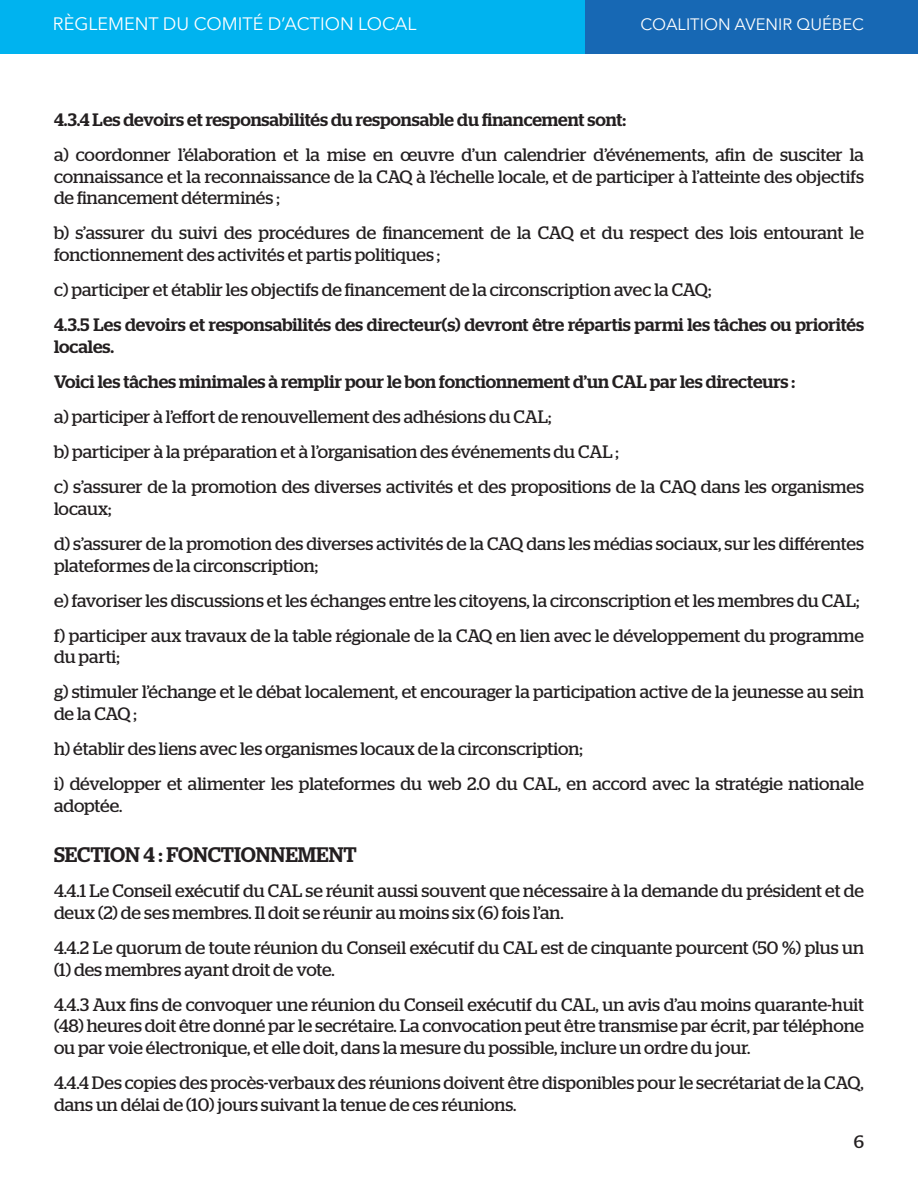
<style>
.page{position:relative;width:918px;height:1188px;background:#fff}
.page>*{position:absolute;margin:0;border:0;box-sizing:border-box;transform-origin:0 0}
.t1{font:500 21px "Stag";color:#231f20}
.t2{font:18px/21.6px "Stag";color:#231f20}
.t3{font:500 18px/21.6px "Stag";color:#231f20}
.t4{font:18px "Avenir Next";color:#fff}
.t5{font:16.5px "Avenir Next";color:#fff}
</style>
<div class="page">
<div style="left:0;top:0;width:585px;height:54px;background:#00b3ef"></div>
<div style="left:585px;top:0;width:333px;height:54px;background:#1768b4"></div>
<p class="t4" style="left:53px;top:9px;width:365px">RÈGLEMENT DU COMITÉ D’ACTION LOCAL</p>
<p class="t5" style="left:641px;top:10px;width:225px">COALITION AVENIR QUÉBEC</p>
<p class="t3" style="left:54px;top:109px;width:574px">4.3.4 Les devoirs et responsabilités du responsable du financement sont:</p>
<p class="t2" style="left:54px;top:144px;width:812px;text-align:justify">a) coordonner l’élaboration et la mise en œuvre d’un calendrier d’événements, afin de susciter la connaissance et la reconnaissance de la CAQ à l’échelle locale, et de participer à l’atteinte des objectifs de financement déterminés ;</p>
<p class="t2" style="left:54px;top:222px;width:811px">b) s’assurer du suivi des procédures de financement de la CAQ et du respect des lois entourant le fonctionnement des activités et partis politiques ;</p>
<p class="t2" style="left:54px;top:279px;width:659px">c) participer et établir les objectifs de financement de la circonscription avec la CAQ;</p>
<p class="t3" style="left:54px;top:314px;width:812px">4.3.5 Les devoirs et responsabilités des directeur(s) devront être répartis parmi les tâches ou priorités locales.</p>
<p class="t3" style="left:54px;top:371px;width:743px">Voici les tâches minimales à remplir pour le bon fonctionnement d’un CAL par les directeurs :</p>
<p class="t2" style="left:54px;top:406px;width:499px">a) participer à l’effort de renouvellement des adhésions du CAL;</p>
<p class="t2" style="left:54px;top:441px;width:566px">b) participer à la préparation et à l’organisation des événements du CAL ;</p>
<p class="t2" style="left:54px;top:476px;width:812px">c) s’assurer de la promotion des diverses activités et des propositions de la CAQ dans les organismes locaux;</p>
<p class="t2" style="left:54px;top:533px;width:812px">d) s’assurer de la promotion des diverses activités de la CAQ dans les médias sociaux, sur les différentes plateformes de la circonscription;</p>
<p class="t2" style="left:54px;top:589px;width:807px">e) favoriser les discussions et les échanges entre les citoyens, la circonscription et les membres du CAL;</p>
<p class="t2" style="left:54px;top:624px;width:812px">f) participer aux travaux de la table régionale de la CAQ en lien avec le développement du programme du parti;</p>
<p class="t2" style="left:54px;top:681px;width:812px">g) stimuler l’échange et le débat localement, et encourager la participation active de la jeunesse au sein de la CAQ ;</p>
<p class="t2" style="left:54px;top:738px;width:530px">h) établir des liens avec les organismes locaux de la circonscription;</p>
<p class="t2" style="left:54px;top:773px;width:812px">i) développer et alimenter les plateformes du web 2.0 du CAL, en accord avec la stratégie nationale adoptée.</p>
<p class="t1" style="left:54px;top:842px;width:304px">SECTION 4 : FONCTIONNEMENT</p>
<p class="t2" style="left:54px;top:880px;width:812px">4.4.1 Le Conseil exécutif du CAL se réunit aussi souvent que nécessaire à la demande du président et de deux (2) de ses membres. Il doit se réunir au moins six (6) fois l’an.</p>
<p class="t2" style="left:54px;top:937px;width:812px">4.4.2 Le quorum de toute réunion du Conseil exécutif du CAL est de cinquante pourcent (50 %) plus un (1) des membres ayant droit de vote.</p>
<p class="t2" style="left:54px;top:993px;width:812px;text-align:justify">4.4.3 Aux fins de convoquer une réunion du Conseil exécutif du CAL, un avis d’au moins quarante-huit (48) heures doit être donné par le secrétaire. La convocation peut être transmise par écrit, par téléphone ou par voie électronique, et elle doit, dans la mesure du possible, inclure un ordre du jour.</p>
<p class="t2" style="left:54px;top:1072px;width:811px">4.4.4 Des copies des procès-verbaux des réunions doivent être disponibles pour le secrétariat de la CAQ, dans un délai de (10) jours suivant la tenue de ces réunions.</p>
<p class="t2" style="left:854px;top:1131px;width:12px">6</p>
</div>
